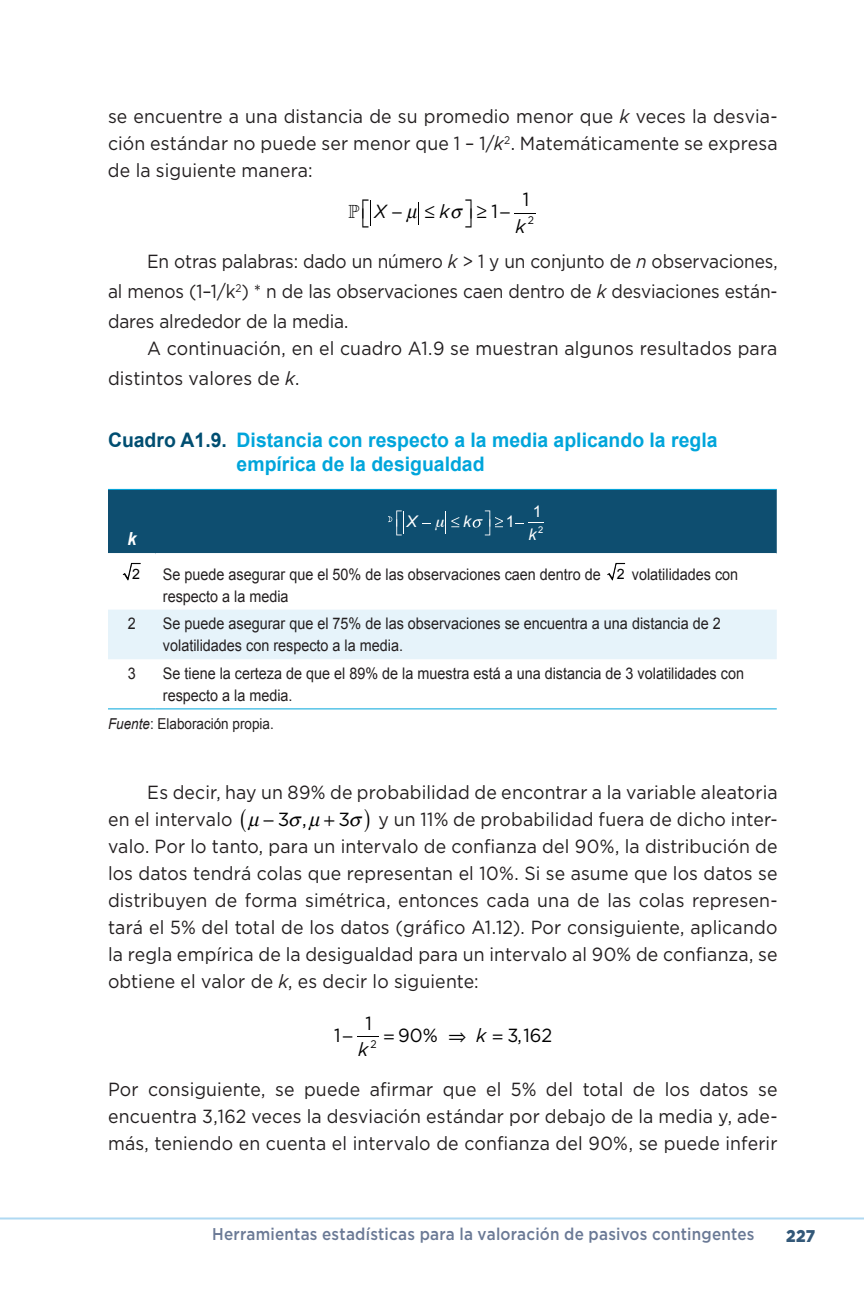
<style>
.page{position:relative;width:864px;height:1296px;background:#fff}
.page>*{position:absolute;margin:0;border:0;box-sizing:border-box;transform-origin:0 0}
.t1{font:700 20px/24px "Arial";color:#00a5db}
.t2{font:19px/27px "Gotham";letter-spacing:.005em;color:#231f20;text-align:justify;scale:.93 1}
.t3{font:19px/30px "Gotham";letter-spacing:.005em;color:#231f20;text-align:justify;scale:.91 1}
.t4{font:19px/26.6px "Gotham";color:#000;text-align:center;scale:.95 1}
.t5{font:italic 19px "Gotham";color:#000;scale:.95 1}
.t6{font:19px "Gotham";color:#000}
.t7{font:italic 700 18px "Arial";color:#fff;scale:.9 1}
.t8{font:500 17px "Gotham";letter-spacing:.015em;color:#6a7995;scale:.9 1}
.t9{font:900 17px "Gotham";color:#335878;scale:.9 1}
.t10{font:16px/22px "Arial";color:#231f20;scale:.9 1}
.t11{font:16px/23.2px "Arial";color:#fff}
.t12{font:italic 16px "Arial";color:#fff}
.t13{font:15px "Arial";color:#231f20;scale:.9 1}
.t14{font:14.2px "Arial";color:#000}
.s1{font-style:italic}
.s2{font-family:"Euclid Math Two";font-style:normal}
.s3{color:#004e71}
.s4{font-size:14.2px;color:#000}
</style>
<div class="page">
<svg style="left:515px;top:213px;width:21px;height:1px"></svg>
<div style="left:108px;top:610px;width:669px;height:49px;background:#e6f3fa"></div>
<hr style="left:108px;top:708px;width:48px;height:1px;background:#00a5db">
<hr style="left:156px;top:708px;width:621px;height:1px;background:#00a5db">
<svg style="left:123px;top:563px;width:18px;height:17px"></svg>
<svg style="left:607px;top:563px;width:18px;height:17px"></svg>
<hr style="left:0;top:1218px;width:864px;height:2px;background:#afd9f2">
<svg style="left:418px;top:202px;width:1px;height:22px"></svg>
<div style="left:108px;top:489px;width:669px;height:65px;background:#0e4e70"></div>
<svg style="left:357px;top:1036px;width:22px;height:1px"></svg>
<svg style="left:370px;top:200px;width:1px;height:26px"></svg>
<p class="t2" style="left:108px;top:103px;width:722px">se encuentre a una distancia de su promedio menor que <span class="s1">k</span> veces la desvia&shy;ción estándar no puede ser menor que 1 – 1/<span class="s1">k</span><sup>2</sup>. Matemáticamente se expresa de la siguiente manera:</p>
<p class="t5" style="left:348px;top:199px;width:108px"><span class="s2">P</span>⎡X− ≤k</p>
<p class="t4" style="left:465px;top:198px;width:49px">⎦≥1−</p>
<p class="t4" style="left:516px;top:186px;width:21px">1 <span class="s1">k</span><sup>2</sup></p>
<p class="t3" style="left:108px;top:246px;width:737px;text-indent:39px">En otras palabras: dado un número <span class="s1">k</span> &gt; 1 y un conjunto de <span class="s1">n</span> observaciones, al menos (1–1/k<sup>2</sup>) * n de las observaciones caen dentro de <span class="s1">k</span> desviaciones están&shy;dares alrededor de la media.</p>
<p class="t2" style="left:108px;top:333px;width:721px;line-height:30px;text-indent:39px">A continuación, en el cuadro A1.9 se muestran algunos resultados para distintos valores de <span class="s1">k</span>.</p>
<p class="t1" style="left:237px;top:428px;width:482px;text-indent:-129px"><span class="s3">Cuadro A1.9.</span> Distancia con respecto a la media aplicando la regla empírica de la desigualdad</p>
<p class="t7" style="left:127px;top:527px;width:12px">k</p>
<p class="t12" style="left:407px;top:511px;width:12px">X</p>
<p class="t12" style="left:463px;top:511px;width:10px">k</p>
<p class="t11" style="left:506px;top:510px;width:10px">1</p>
<p class="t11" style="left:528px;top:500px;width:16px">1 <span class="s1">k</span><sup>2</sup></p>
<p class="t14" style="left:132px;top:565px;width:9px">2</p>
<p class="t10" style="left:163px;top:563px;width:641px">Se puede asegurar que el 50% de las observaciones caen dentro de <span class="s4">2</span> volatilidades con respecto a la media</p>
<p class="t10" style="left:128px;top:613px;width:10px">2</p>
<p class="t10" style="left:163px;top:613px;width:621px">Se puede asegurar que el 75% de las observaciones se encuentra a una distancia de 2 volatilidades con respecto a la media.</p>
<p class="t10" style="left:128px;top:662px;width:10px">3</p>
<p class="t10" style="left:163px;top:662px;width:647px">Se tiene la certeza de que el 89% de la muestra está a una distancia de 3 volatilidades con respecto a la media.</p>
<p class="t13" style="left:108px;top:714px;width:186px"><span class="s1">Fuente</span>: Elaboración propia.</p>
<p class="t2" style="left:108px;top:778px;width:722px;text-indent:39px">Es decir, hay un 89% de probabilidad de encontrar a la variable aleatoria en el intervalo</p>
<p class="t2" style="left:108px;top:805px;width:722px;text-indent:270px">y un 11% de probabilidad fuera de dicho inter&shy;valo. Por lo tanto, para un intervalo de confianza del 90%, la distribución de los datos tendrá colas que representan el 10%. Si se asume que los datos se distribuyen de forma simétrica, entonces cada una de las colas represen&shy;tará el 5% del total de los datos (gráfico A1.12). Por consiguiente, aplicando la regla empírica de la desigualdad para un intervalo al 90% de confianza, se obtiene el valor de <span class="s1">k</span>, es decir lo siguiente:</p>
<p class="t4" style="left:334px;top:1022px;width:231px">1− <span class="s1">k</span> <sub>2</sub> 90% ⇒ <span class="s1">k</span> 3,162</p>
<p class="t6" style="left:264px;top:807px;width:45px">−3 ,</p>
<p class="t6" style="left:339px;top:807px;width:13px">3</p>
<p class="t4" style="left:366px;top:1009px;width:8px">1</p>
<p class="t2" style="left:108px;top:1075px;width:722px">Por consiguiente, se puede afirmar que el 5% del total de los datos se encuentra 3,162 veces la desviación estándar por debajo de la media y, ade&shy;más, teniendo en cuenta el intervalo de confianza del 90%, se puede inferir</p>
<p class="t8" style="left:212px;top:1222px;width:604px">Herramientas estadísticas para la valoración de pasivos contingentes</p>
<p class="t9" style="left:786px;top:1224px;width:34px">227</p>
</div>
